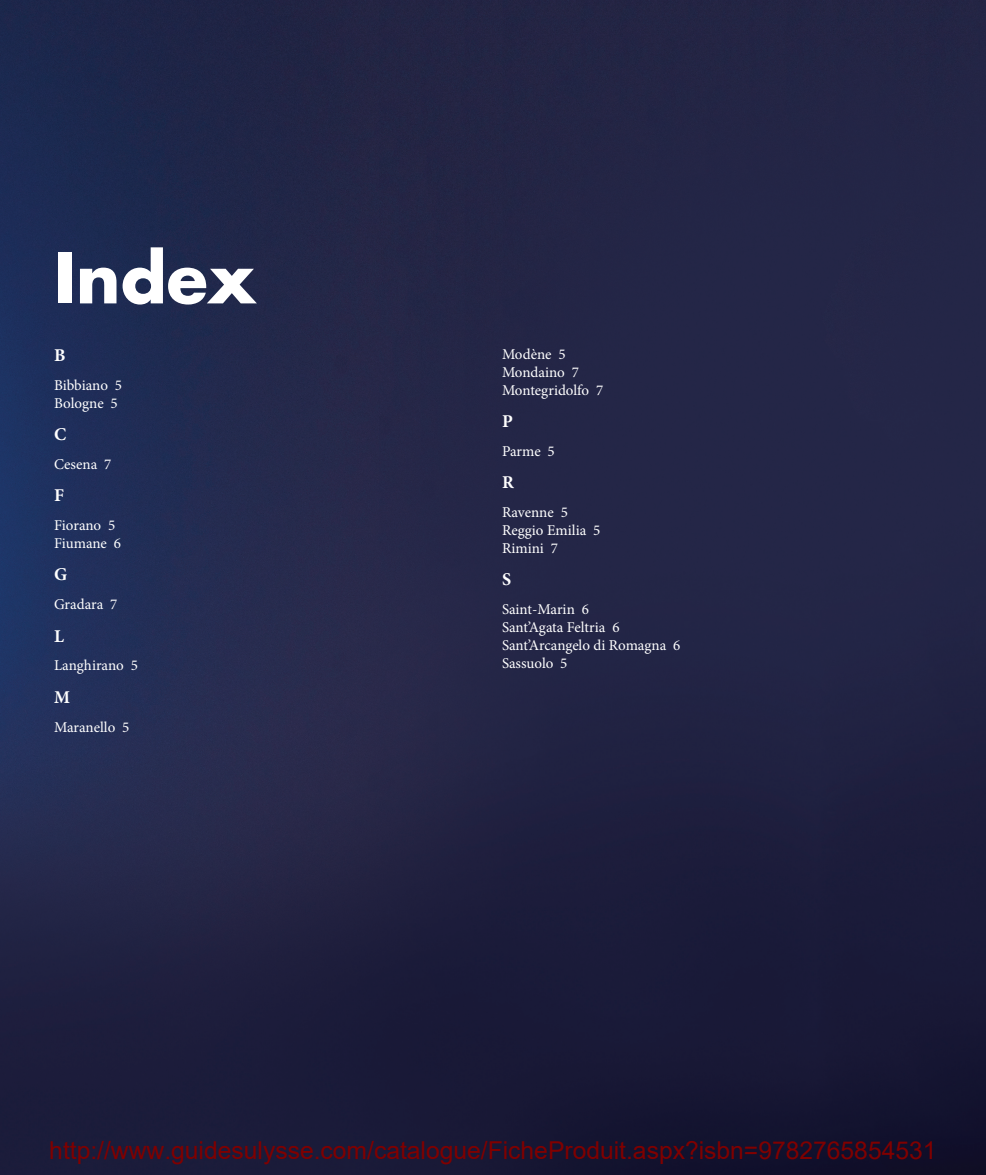
<style>
.page{position:relative;width:986px;height:1175px;background:#fff}
.page>*{position:absolute;margin:0;border:0;box-sizing:border-box;transform-origin:0 0}
.t1{font:700 67.5px "Futura Std";color:#fff}
.t2{font:24.6px "Arial";color:#800000}
.t3{font:700 18px "Minion Pro";color:#fff}
.t4{font:15px/18px "Minion Pro";color:#fff}
</style>
<div class="page">
<img style="left:0;top:0;width:986px;height:1174px">
<h1 class="t1" style="left:54px;top:233px;width:203px">Index</h1>
<p class="t3" style="left:54px;top:342px;width:13px">B</p>
<p class="t4" style="left:54px;top:376px;width:69px">Bibbiano 5<br>Bologne 5</p>
<p class="t3" style="left:54px;top:421px;width:14px">C</p>
<p class="t4" style="left:54px;top:455px;width:59px">Cesena 7</p>
<p class="t3" style="left:54px;top:483px;width:11px">F</p>
<p class="t4" style="left:54px;top:516px;width:68px">Fiorano 5<br>Fiumane 6</p>
<p class="t3" style="left:54px;top:562px;width:15px">G</p>
<p class="t4" style="left:54px;top:595px;width:65px">Gradara 7</p>
<p class="t3" style="left:54px;top:623px;width:11px">L</p>
<p class="t4" style="left:54px;top:656px;width:85px">Langhirano 5</p>
<p class="t3" style="left:54px;top:684px;width:17px">M</p>
<p class="t4" style="left:54px;top:718px;width:77px">Maranello 5</p>
<p class="t4" style="left:502px;top:345px;width:103px">Modène 5<br>Mondaino 7<br>Montegridolfo 7</p>
<p class="t3" style="left:502px;top:408px;width:12px">P</p>
<p class="t4" style="left:502px;top:442px;width:54px">Parme 5</p>
<p class="t3" style="left:502px;top:470px;width:13px">R</p>
<p class="t4" style="left:502px;top:503px;width:100px">Ravenne 5<br>Reggio Emilia 5<br>Rimini 7</p>
<p class="t3" style="left:502px;top:567px;width:11px">S</p>
<p class="t4" style="left:502px;top:600px;width:180px">Saint-Marin 6<br>Sant’Agata Feltria 6<br>Sant’Arcangelo di Romagna 6<br>Sassuolo 5</p>
<h2 class="t2" style="left:49px;top:1133px;width:888px">http://www.guidesulysse.com/catalogue/FicheProduit.aspx?isbn=9782765854531</h2>
</div>
